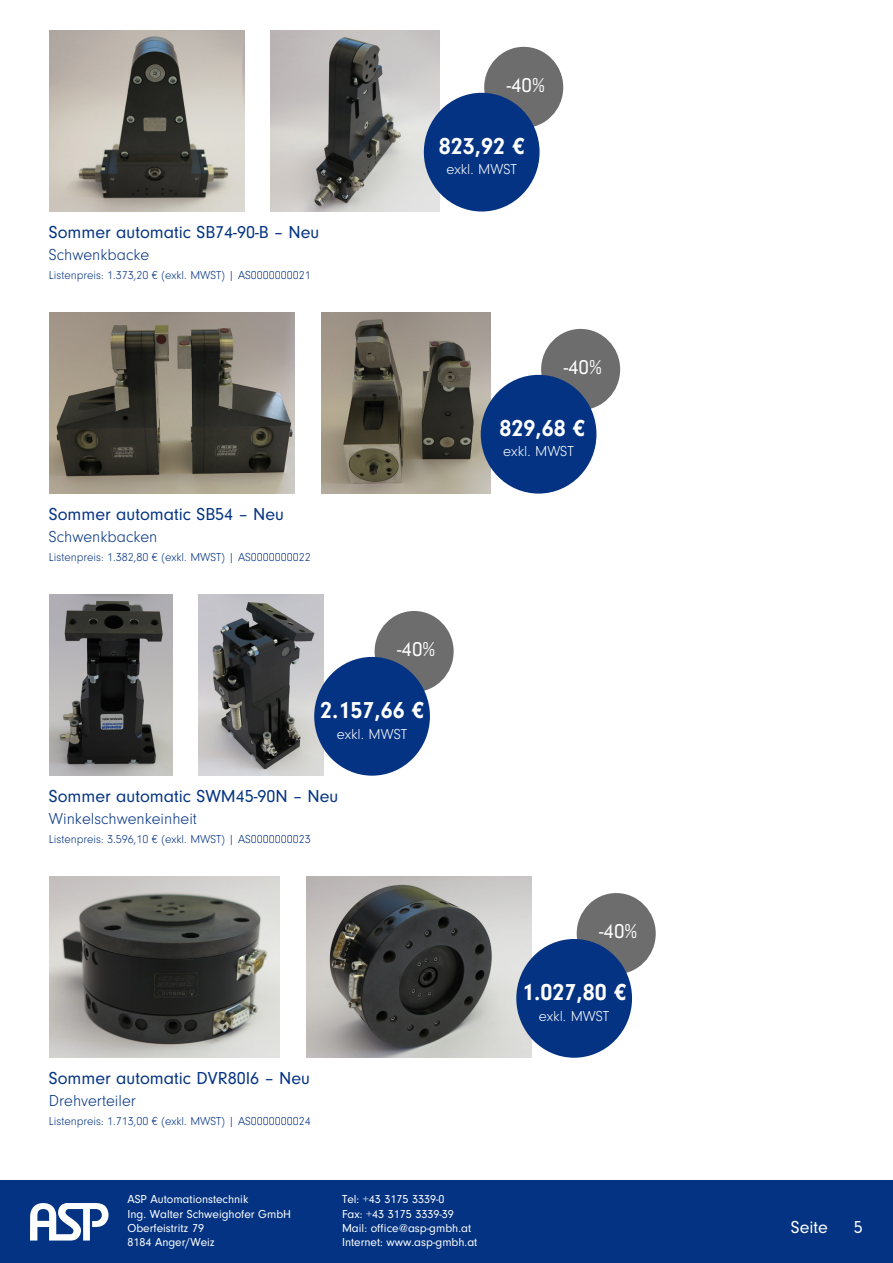
<style>
.page{position:relative;width:893px;height:1263px;background:#fff}
.page>*{position:absolute;margin:0;border:0;box-sizing:border-box;transform-origin:0 0}
.t1{font:700 24px "Neuzeit Gro";color:#fff}
.t2{font:21px "Neuzeit Gro";color:#fff}
.t3{font:18px "Neuzeit Gro";color:#033382}
.t4{font:18px "Neuzeit Gro";color:#fff}
.t5{font:300 16.5px "Neuzeit Gro";color:#033382}
.t6{font:300 15px "Neuzeit Gro";color:#fff}
.t7{font:300 12px "Neuzeit Gro";color:#033382}
.t8{font:12px/14.4px "Neuzeit Gro";color:#fff}
</style>
<div class="page">
<div style="left:0;top:1180px;width:893px;height:83px;background:#033382"></div>
<svg style="left:30px;top:1203px;width:79px;height:37px"></svg>
<div style="left:484px;top:47px;width:79px;height:81px;background:#6d6d6d;border-radius:50%"></div>
<div style="left:541px;top:329px;width:79px;height:81px;background:#6d6d6d;border-radius:50%"></div>
<div style="left:375px;top:611px;width:79px;height:81px;background:#6d6d6d;border-radius:50%"></div>
<div style="left:577px;top:893px;width:79px;height:81px;background:#6d6d6d;border-radius:50%"></div>
<img style="left:49px;top:30px;width:195px;height:182px">
<img style="left:49px;top:312px;width:246px;height:182px">
<img style="left:49px;top:594px;width:123px;height:182px">
<img style="left:49px;top:876px;width:231px;height:182px">
<img style="left:271px;top:30px;width:168px;height:182px">
<img style="left:321px;top:312px;width:169px;height:182px">
<img style="left:198px;top:594px;width:126px;height:182px">
<img style="left:306px;top:876px;width:225px;height:182px">
<div style="left:424px;top:93px;width:116px;height:119px;background:#033382;border-radius:50%"></div>
<div style="left:481px;top:375px;width:115px;height:119px;background:#033382;border-radius:50%"></div>
<div style="left:314px;top:657px;width:116px;height:119px;background:#033382;border-radius:50%"></div>
<div style="left:516px;top:939px;width:116px;height:119px;background:#033382;border-radius:50%"></div>
<p class="t2" style="left:507px;top:74px;width:40px">-40%</p>
<p class="t1" style="left:439px;top:133px;width:87px">823,92 €</p>
<p class="t3" style="left:49px;top:222px;width:272px">Sommer automatic SB74-90-B – Neu</p>
<p class="t5" style="left:49px;top:246px;width:102px">Schwenkbacke</p>
<p class="t7" style="left:49px;top:268px;width:263px">Listenpreis: 1.373,20 € (exkl. MWST) | AS0000000021</p>
<p class="t6" style="left:446px;top:162px;width:72px">exkl. MWST</p>
<p class="t3" style="left:49px;top:504px;width:236px">Sommer automatic SB54 – Neu</p>
<p class="t5" style="left:49px;top:528px;width:110px">Schwenkbacken</p>
<p class="t7" style="left:49px;top:550px;width:263px">Listenpreis: 1.382,80 € (exkl. MWST) | AS0000000022</p>
<p class="t2" style="left:397px;top:638px;width:40px">-40%</p>
<p class="t1" style="left:320px;top:697px;width:105px">2.157,66 €</p>
<p class="t6" style="left:337px;top:726px;width:72px">exkl. MWST</p>
<p class="t3" style="left:49px;top:786px;width:291px">Sommer automatic SWM45-90N – Neu</p>
<p class="t5" style="left:49px;top:810px;width:150px">Winkelschwenkeinheit</p>
<p class="t7" style="left:49px;top:832px;width:263px">Listenpreis: 3.596,10 € (exkl. MWST) | AS0000000023</p>
<p class="t3" style="left:49px;top:1068px;width:262px">Sommer automatic DVR80I6 – Neu</p>
<p class="t5" style="left:49px;top:1092px;width:88px">Drehverteiler</p>
<p class="t7" style="left:49px;top:1114px;width:263px">Listenpreis: 1.713,00 € (exkl. MWST) | AS0000000024</p>
<p class="t2" style="left:564px;top:356px;width:40px">-40%</p>
<p class="t1" style="left:499px;top:415px;width:87px">829,68 €</p>
<p class="t6" style="left:503px;top:444px;width:72px">exkl. MWST</p>
<p class="t2" style="left:599px;top:920px;width:40px">-40%</p>
<p class="t1" style="left:522px;top:979px;width:105px">1.027,80 €</p>
<p class="t6" style="left:539px;top:1008px;width:72px">exkl. MWST</p>
<p class="t8" style="left:128px;top:1192px;width:165px">ASP Automationstechnik<br>Ing. Walter Schweighofer GmbH<br>Oberfeistritz 79<br>8184 Anger/Weiz</p>
<p class="t8" style="left:342px;top:1192px;width:137px">Tel: +43 3175 3339-0<br>Fax: +43 3175 3339-39<br>Mail: office@asp-gmbh.at<br>Internet: www.asp-gmbh.at</p>
<h3 class="t4" style="left:791px;top:1217px;width:39px">Seite</h3>
<h3 class="t4" style="left:854px;top:1217px;width:10px">5</h3>
</div>
